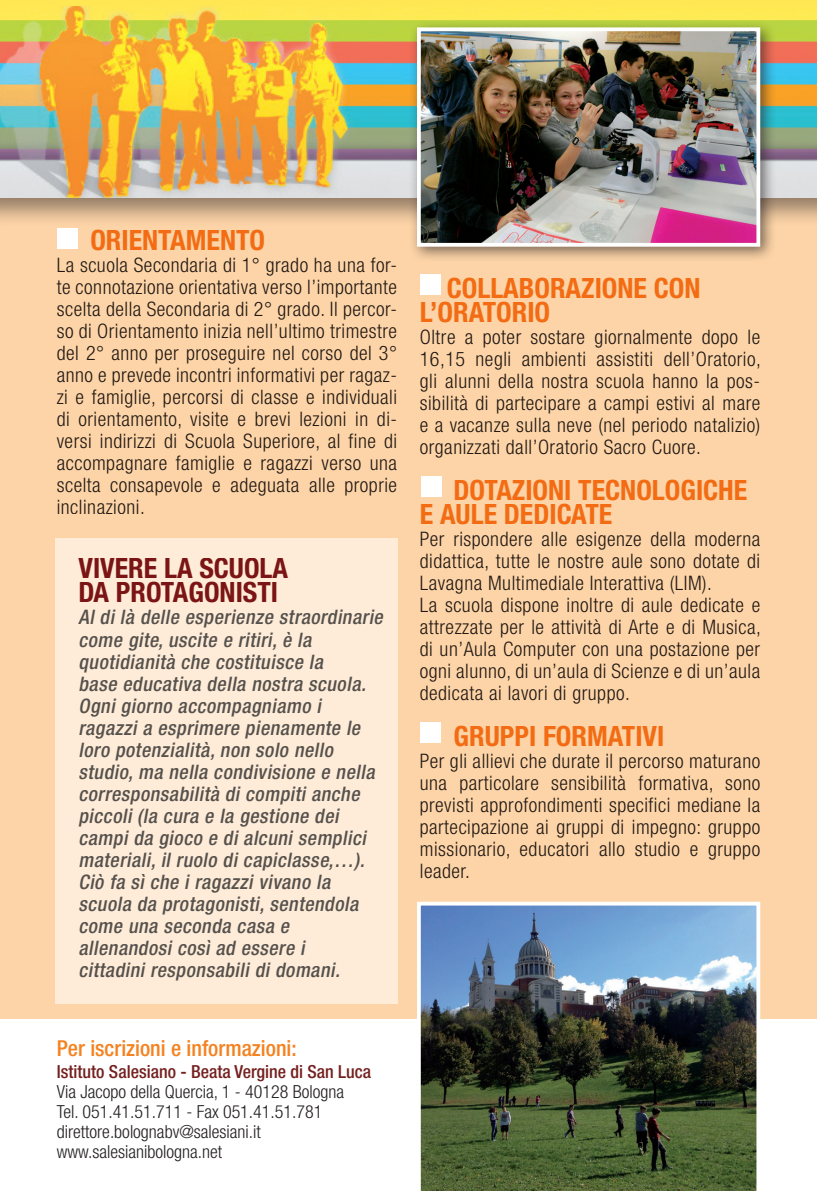
<style>
.page{position:relative;width:817px;height:1191px;background:#fff}
.page>*{position:absolute;margin:0;border:0;box-sizing:border-box;transform-origin:0 0}
.t1{font:700 condensed 28px/24px "Helvetica Neue";color:#f58220}
.t2{font:700 condensed 28px/24px "Helvetica Neue";color:#7c1618}
.t3{font:500 condensed 22px "Helvetica Neue";color:#f58220}
.t4{font:300 condensed 20px/22px "Helvetica Neue";letter-spacing:.025em;color:#231f20;text-align:justify}
.t5{font:italic 500 condensed 20px/22px "Helvetica Neue";color:#57585a}
.t6{font:300 condensed 18px/20px "Helvetica Neue";color:#231f20}
.t7{font:500 condensed 18px "Helvetica Neue";color:#74201f}
</style>
<div class="page">
<div style="left:0;top:158px;width:816px;height:1033px;background:#fdd4a7"></div>
<div style="left:0;top:0;width:816px;height:227px;background:#231f20;opacity:.5"></div>
<img style="left:0;top:6px;width:816px;height:191px">
<div style="left:409px;top:19px;width:367px;height:244px;background:#231f20;opacity:.6"></div>
<img style="left:422px;top:32px;width:333px;height:210px">
<div style="left:417px;top:27px;width:343px;height:220px;border:4px solid #fff"></div>
<div style="left:0;top:1019px;width:816px;height:172px;background:#fff"></div>
<div style="left:0;top:0;width:816px;height:6px;background:#fee753"></div>
<div style="left:55px;top:539px;width:342px;height:464px;background:#feecd9"></div>
<img style="left:417px;top:901px;width:343px;height:290px">
<div style="left:57px;top:228px;width:20px;height:21px;background:#fff"></div>
<div style="left:420px;top:274px;width:21px;height:21px;background:#fff"></div>
<div style="left:421px;top:476px;width:20px;height:21px;background:#fff"></div>
<div style="left:420px;top:721px;width:20px;height:21px;background:#fff"></div>
<h1 class="t1" style="left:90px;top:227px;width:176px">ORIENTAMENTO</h1>
<p class="t4" style="left:57px;top:253px;width:342px">La scuola Secondaria di 1° grado ha una for&shy;te connotazione orientativa verso l’importante scelta della Secondaria di 2° grado. Il percor&shy;so di Orientamento inizia nell’ultimo trimestre del 2° anno per proseguire nel corso del 3° anno e prevede incontri informativi per ragaz&shy;zi e famiglie, percorsi di classe e individuali di orientamento, visite e brevi lezioni in di&shy;versi indirizzi di Scuola Superiore, al fine di accompagnare famiglie e ragazzi verso una scelta consapevole e adeguata alle proprie inclinazioni.</p>
<h1 class="t2" style="left:78px;top:556px;width:211px">VIVERE LA SCUOLA<br>DA PROTAGONISTI</h1>
<p class="t5" style="left:78px;top:606px;width:310px">Al di là delle esperienze straordinarie come gite,uscite e ritiri,è la quotidianità che costituisce la<br>base educativa della nostra scuola.<br>Ogni giorno accompagniamo i ragazzi a esprimere pienamente le loro potenzialità,non solo nello studio,ma nella condivisione e nella corresponsabilità di compiti anche piccoli (la cura e la gestione dei campi da gioco e di alcuni semplici materiali,il ruolo di capiclasse,…).<br>Ciò fa sì che i ragazzi vivano la scuola da protagonisti,sentendola come una seconda casa e allenandosi così ad essere i<br>cittadini responsabili di domani.</p>
<h1 class="t1" style="left:420px;top:276px;width:282px;text-indent:27px">COLLABORAZIONE CON<br>L’ORATORIO</h1>
<p class="t4" style="left:420px;top:326px;width:342px">Oltre a poter sostare giornalmente dopo le 16,15 negli ambienti assistiti dell’Oratorio, gli alunni della nostra scuola hanno la pos&shy;sibilità di partecipare a campi estivi al mare e a vacanze sulla neve (nel periodo natalizio) organizzati dall’Oratorio Sacro Cuore.</p>
<h1 class="t1" style="left:420px;top:478px;width:329px;text-indent:34px">DOTAZIONI TECNOLOGICHE<br>E AULE DEDICATE</h1>
<p class="t4" style="left:420px;top:528px;width:342px;text-align:left">Per rispondere alle esigenze della moderna didattica, tutte le nostre aule sono dotate di Lavagna Multimediale Interattiva (LIM).<br>La scuola dispone inoltre di aule dedicate e attrezzate per le attività di Arte e di Musica, di un’Aula Computer con una postazione per ogni alunno, di un’aula di Scienze e di un’aula dedicata ai lavori di gruppo.</p>
<h1 class="t1" style="left:453px;top:724px;width:212px">GRUPPI FORMATIVI</h1>
<p class="t4" style="left:420px;top:750px;width:342px">Per gli allievi che durate il percorso maturano una particolare sensibilità formativa, sono previsti approfondimenti specifici mediane la partecipazione ai gruppi di impegno: gruppo missionario, educatori allo studio e gruppo leader.</p>
<p class="t3" style="left:57px;top:1035px;width:241px">Per iscrizioni e informazioni:</p>
<p class="t7" style="left:57px;top:1061px;width:316px">Istituto Salesiano - Beata Vergine di San Luca</p>
<p class="t6" style="left:57px;top:1081px;width:288px">Via Jacopo della Quercia, 1 - 40128 Bologna Tel. 051.41.51.711 - Fax 051.41.51.781 direttore.bolognabv@salesiani.it www.salesianibologna.net</p>
</div>
